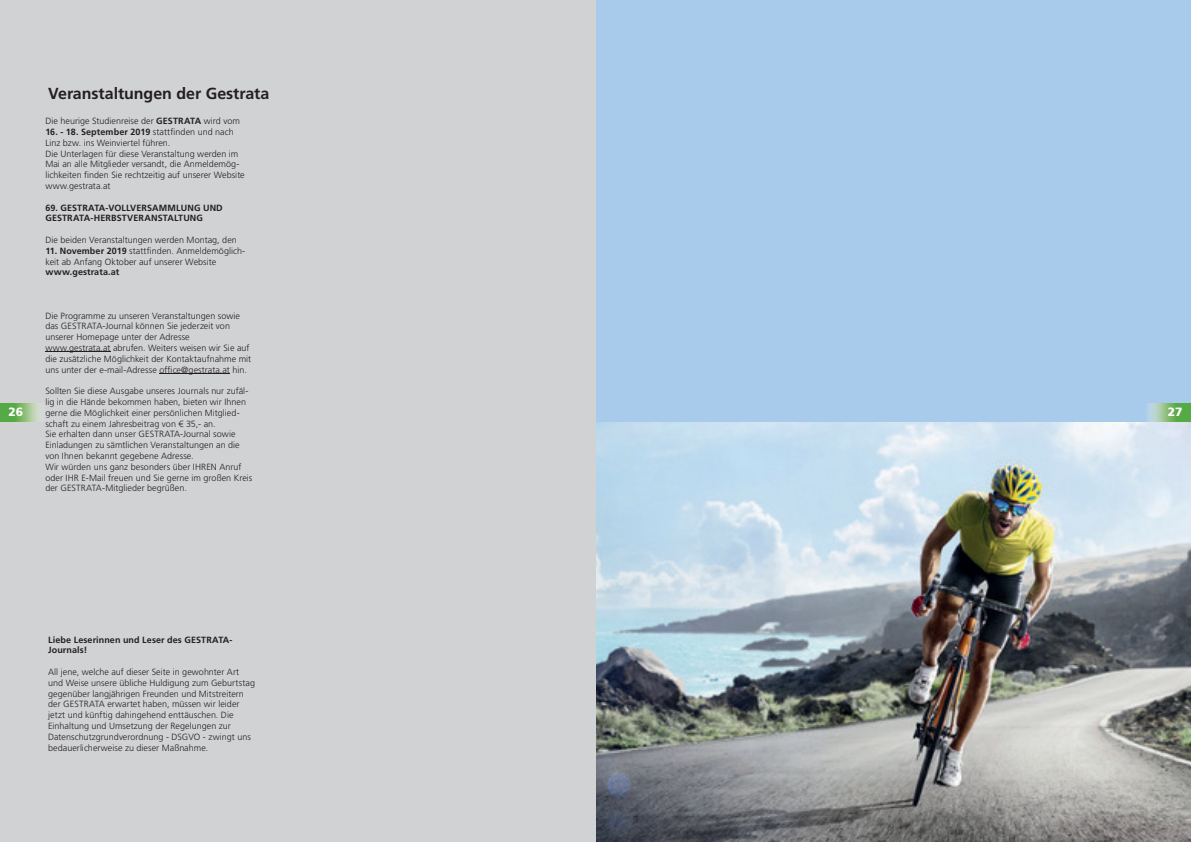
<style>
.page{position:relative;width:1191px;height:842px;background:#fff}
.page>*{position:absolute;margin:0;border:0;box-sizing:border-box;transform-origin:0 0}
.t1{font:700 16px "Frutiger LT Std";letter-spacing:-.005em;color:#231f20}
.t2{font:900 12px "Frutiger LT Std";color:#fff}
.t3{font:300 9px/10.8px "Frutiger LT Std";letter-spacing:.005em;color:#231f20}
.t4{font:700 9px/10.8px "Frutiger LT Std";letter-spacing:.01em;color:#231f20}
.s1{font-weight:700}
</style>
<div class="page">
<img style="left:595px;top:421px;width:596px;height:421px">
<div style="left:595px;top:0;width:596px;height:421px;background:#a9cbeb"></div>
<img style="left:1148px;top:404px;width:43px;height:17px">
<div style="left:0;top:0;width:595px;height:842px;background:#d1d2d4"></div>
<hr style="left:45px;top:352px;width:66px;height:1px;background:#231f20">
<hr style="left:159px;top:373px;width:71px;height:1px;background:#231f20">
<h1 class="t1" style="left:48px;top:84px;width:223px">Veranstaltungen der Gestrata</h1>
<p class="t3" style="left:45px;top:116px;width:196px">Die heurige Studienreise der <span class="s1">GESTRATA</span> wird vom</p>
<p class="t3" style="left:45px;top:127px;width:201px"><span class="s1">16. - 18. September 2019</span> stattfinden und nach Linz bzw. ins Weinviertel führen.<br>Die Unterlagen für diese Veranstaltung werden im Mai an alle Mitglieder versandt, die Anmeldemög&shy;lichkeiten finden Sie rechtzeitig auf unserer Website www.gestrata.at</p>
<p class="t4" style="left:45px;top:202px;width:179px">69. GESTRATA-VOLLVERSAMMLUNG UND<br>GESTRATA-HERBSTVERANSTALTUNG</p>
<p class="t3" style="left:45px;top:235px;width:193px">Die beiden Veranstaltungen werden Montag, den</p>
<p class="t3" style="left:45px;top:245px;width:201px"><span class="s1">11. November 2019</span> stattfinden. Anmeldemöglich&shy;keit ab Anfang Oktober auf unserer Website</p>
<p class="t4" style="left:45px;top:267px;width:76px">www.gestrata.at</p>
<p class="t3" style="left:45px;top:310px;width:207px">Die Programme zu unseren Veranstaltungen sowie das GESTRATA-Journal können Sie jederzeit von unserer Homepage unter der Adresse www.gestrata.at abrufen. Weiters weisen wir Sie auf die zusätzliche Möglichkeit der Kontaktaufnahme mit uns unter der e-mail-Adresse office@gestrata.at hin.</p>
<p class="t3" style="left:45px;top:386px;width:208px">Sollten Sie diese Ausgabe unseres Journals nur zufäl&shy;lig in die Hände bekommen haben, bieten wir Ihnen gerne die Möglichkeit einer persönlichen Mitglied&shy;schaft zu einem Jahresbeitrag von € 35,- an.<br>Sie erhalten dann unser GESTRATA-Journal sowie Einladungen zu sämtlichen Veranstaltungen an die von Ihnen bekannt gegebene Adresse.<br>Wir würden uns ganz besonders über IHREN Anruf oder IHR E-Mail freuen und Sie gerne im großen Kreis der GESTRATA-Mitglieder begrüßen.</p>
<h2 class="t2" style="left:9px;top:405px;width:16px">26</h2>
<h2 class="t2" style="left:1167px;top:405px;width:16px">27</h2>
<p class="t4" style="left:48px;top:634px;width:186px">Liebe Leserinnen und Leser des GESTRATA-<br>Journals!</p>
<p class="t3" style="left:48px;top:667px;width:208px">All jene, welche auf dieser Seite in gewohnter Art und Weise unsere übliche Huldigung zum Geburtstag gegenüber langjährigen Freunden und Mitstreitern der GESTRATA erwartet haben, müssen wir leider jetzt und künftig dahingehend enttäuschen. Die Einhaltung und Umsetzung der Regelungen zur Datenschutzgrundverordnung - DSGVO - zwingt uns bedauerlicherweise zu dieser Maßnahme.</p>
</div>
